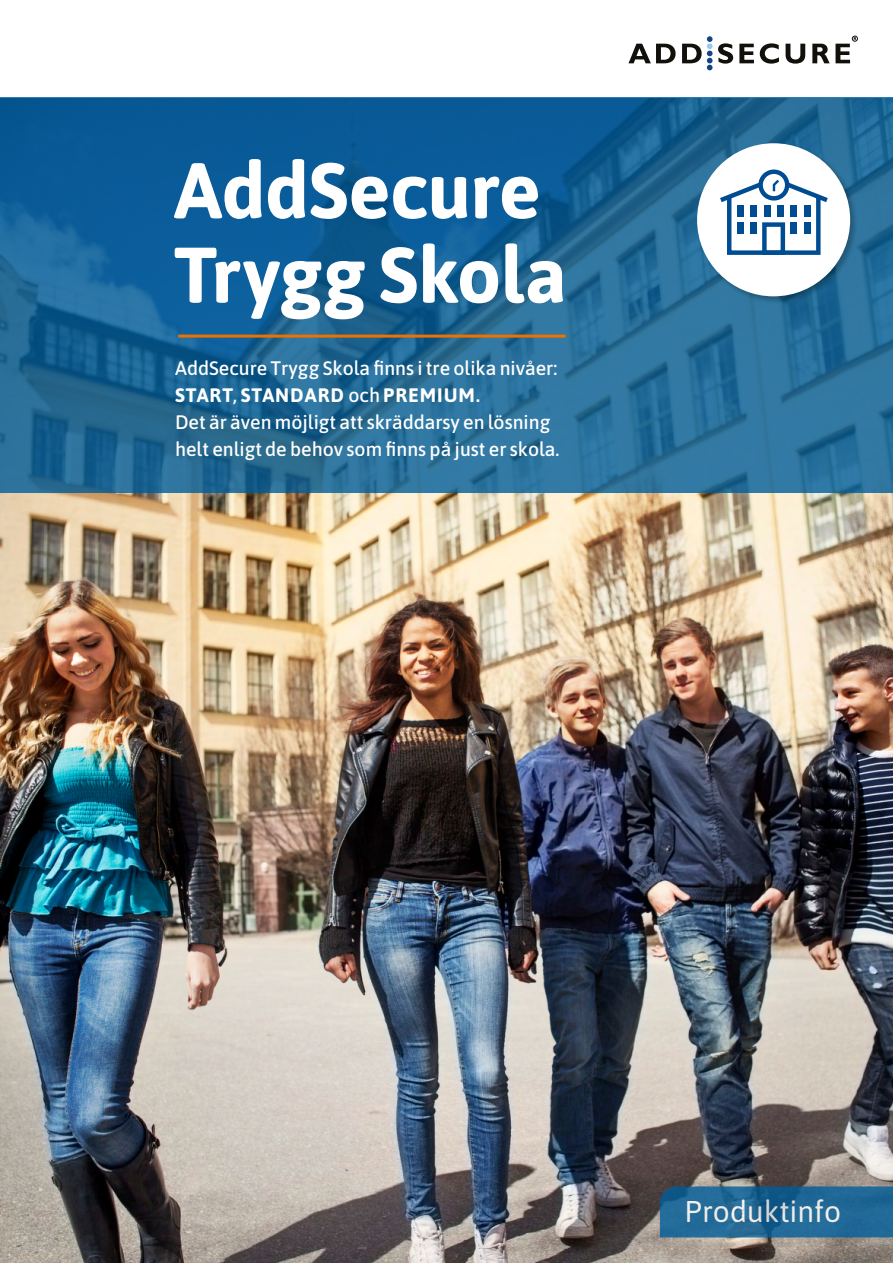
<style>
.page{position:relative;width:893px;height:1263px;background:#fff}
.page>*{position:absolute;margin:0;border:0;box-sizing:border-box;transform-origin:0 0}
.t1{font:700 78.6px/84.4px "Asap";letter-spacing:-.01em;color:#fff}
.t2{font:30px "Asap";color:#fff}
.t3{font:500 19.5px/27px "Asap";color:#fff}
.s1{font-weight:700}
.s2{font-weight:600}
</style>
<div class="page">
<img style="left:1px;top:493px;width:892px;height:770px">
<svg style="left:0;top:98px;width:893px;height:395px;background:#1c6697"></svg>
<div style="left:696px;top:142px;width:162px;height:162px;background:#000;opacity:.25"></div>
<div style="left:697px;top:143px;width:153px;height:153px;background:#fff;border-radius:50%"></div>
<div style="left:804px;top:222px;width:6px;height:12px;background:#004c93"></div>
<div style="left:790px;top:205px;width:7px;height:11px;background:#004c93"></div>
<div style="left:790px;top:222px;width:7px;height:12px;background:#004c93"></div>
<div style="left:750px;top:205px;width:7px;height:11px;background:#004c93"></div>
<div style="left:750px;top:222px;width:7px;height:11px;background:#004c93"></div>
<div style="left:804px;top:205px;width:6px;height:11px;background:#004c93"></div>
<div style="left:737px;top:205px;width:7px;height:11px;background:#004c93"></div>
<div style="left:777px;top:205px;width:7px;height:11px;background:#004c93"></div>
<div style="left:764px;top:205px;width:6px;height:11px;background:#004c93"></div>
<div style="left:737px;top:222px;width:7px;height:12px;background:#004c93"></div>
<svg style="left:720px;top:169px;width:107px;height:37px"></svg>
<div style="left:727px;top:195px;width:94px;height:59px;border:4px solid #004c93"></div>
<div style="left:762px;top:222px;width:23px;height:32px;border:4px solid #004c93"></div>
<svg style="left:660px;top:1186px;width:233px;height:51px;background:#206694"></svg>
<svg style="left:628px;top:36px;width:230px;height:34px"></svg>
<hr style="left:178px;top:335px;width:388px;height:3px;background:#ee7100">
<h1 class="t1" style="left:174px;top:145px;width:395px">AddSecure<br>Trygg Skola</h1>
<p class="t3" style="left:175px;top:354px;width:386px">AddSecure Trygg Skola finns i tre olika nivåer:<br><span class="s1">START</span>, <span class="s1">STANDARD</span> och <span class="s1">PREMIUM</span><span class="s2">.<br></span>Det är även möjligt att skräddarsy en lösning helt enligt de behov som finns på just er skola.</p>
<h2 class="t2" style="left:685px;top:1190px;width:158px">Produktinfo</h2>
</div>
